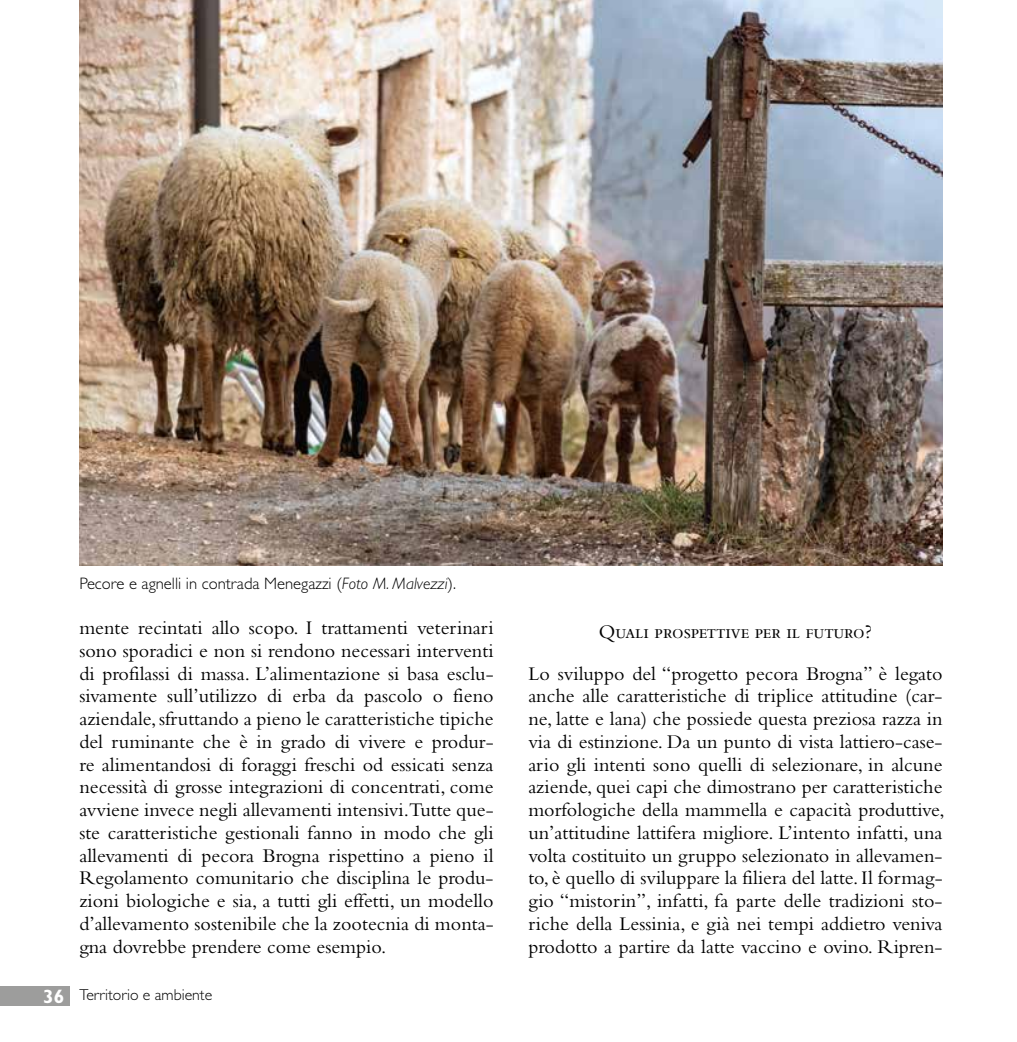
<style>
.page{position:relative;width:1017px;height:1042px;background:#fff}
.page>*{position:absolute;margin:0;border:0;box-sizing:border-box;transform-origin:0 0}
.t1{font:20.12px/22.8px "Bembo Std";color:#000;text-align:justify}
.t2{font:20.12px "Bembo SC";letter-spacing:-.02em;color:#000}
.t3{font:300 16.62px "Gill Sans Std";color:#000}
.t4{font:300 15.75px "Gill Sans Std";color:#000}
.s1{font-style:italic}
.s2{font-weight:700;font-size:19.25px;color:#fff}
</style>
<div class="page">
<div style="left:0;top:986px;width:69px;height:20px;background:#9d9d9c"></div>
<img style="left:79px;top:0;width:864px;height:566px">
<p class="t3" style="left:79px;top:574px;width:378px">Pecore e agnelli in contrada Menegazzi (<span class="s1">Foto M. Malvezzi</span>).</p>
<p class="t1" style="left:79px;top:616px;width:416px">mente recintati allo scopo. I trattamenti veterinari sono sporadici e non si rendono necessari interventi di profilassi di massa. L’alimentazione si basa esclu&shy;sivamente sull’utilizzo di erba da pascolo o fieno aziendale, sfruttando a pieno le caratteristiche tipiche del ruminante che è in grado di vivere e produr&shy;re alimentandosi di foraggi freschi od essicati senza necessità di grosse integrazioni di concentrati, come avviene invece negli allevamenti intensivi.Tutte que&shy;ste caratteristiche gestionali fanno in modo che gli allevamenti di pecora Brogna rispettino a pieno il Regolamento comunitario che disciplina le produ&shy;zioni biologiche e sia, a tutti gli effetti, un modello d’allevamento sostenibile che la zootecnia di monta&shy;gna dovrebbe prendere come esempio.</p>
<p class="t2" style="left:599px;top:620px;width:274px">Quali prospettive per il futuro?</p>
<p class="t1" style="left:528px;top:661px;width:418px">Lo sviluppo del “progetto pecora Brogna” è legato anche alle caratteristiche di triplice attitudine (car&shy;ne, latte e lana) che possiede questa preziosa razza in via di estinzione. Da un punto di vista lattiero-case&shy;ario gli intenti sono quelli di selezionare, in alcune aziende, quei capi che dimostrano per caratteristiche morfologiche della mammella e capacità produttive, un’attitudine lattifera migliore. L’intento infatti, una volta costituito un gruppo selezionato in allevamen&shy;to, è quello di sviluppare la filiera del latte. Il formag&shy;gio “mistorin”, infatti, fa parte delle tradizioni sto&shy;riche della Lessinia, e già nei tempi addietro veniva prodotto a partire da latte vaccino e ovino. Ripren-</p>
<p class="t4" style="left:43px;top:986px;width:171px"><span class="s2">36</span> Territorio e ambiente</p>
</div>
